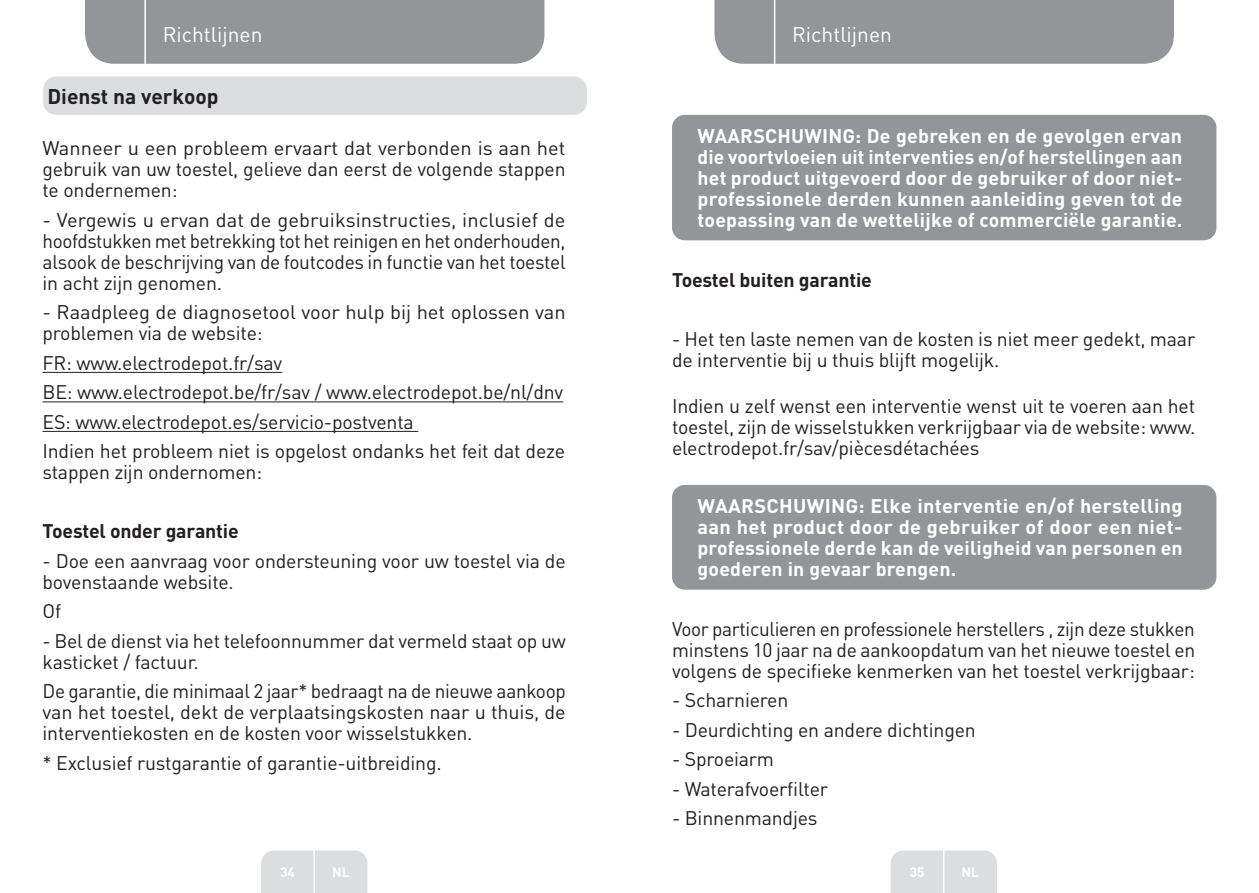
<style>
.page{position:relative;width:1259px;height:893px;background:#fff}
.page>*{position:absolute;margin:0;border:0;box-sizing:border-box;transform-origin:0 0}
.t1{font:21px "DIN Pro";color:#fff}
.Headline-01{font:700 21px "DIN Pro";color:#231f20}
.Large_Text__3_2_mm{font:19.5px/21px "DIN Pro";letter-spacing:-.01em;color:#231f20}
.Large_Text__3_2_mm-2{font:700 19.5px/21px "DIN Pro";letter-spacing:.01em;color:#fff;text-align:justify}
.Large_Text__3_2_mm-3{font:700 19.5px "DIN Pro";letter-spacing:-.01em;color:#231f20}
.t2{font:700 13.5px "DIN Pro";color:#fff}
</style>
<div class="page">
<div style="left:85px;top:0;width:459px;height:64px;background:#939598"></div>
<div style="left:714px;top:0;width:460px;height:64px;background:#939598"></div>
<div style="left:261px;top:850px;width:106px;height:43px;background:#dcdddf"></div>
<div style="left:890px;top:850px;width:107px;height:43px;background:#dcdddf"></div>
<hr style="left:313px;top:833px;width:2px;height:60px;background:#fff">
<hr style="left:943px;top:833px;width:1px;height:60px;background:#fff">
<hr style="left:144px;top:0;width:2px;height:66px;background:#fff">
<hr style="left:774px;top:0;width:1px;height:66px;background:#fff">
<div style="left:672px;top:115px;width:544px;height:125px;background:#939598;border-radius:13px"></div>
<div style="left:672px;top:485px;width:544px;height:105px;background:#939598;border-radius:13px"></div>
<hr style="left:43px;top:372px;width:239px;height:1px;background:#231f20">
<hr style="left:43px;top:401px;width:520px;height:1px;background:#231f20">
<hr style="left:43px;top:431px;width:375px;height:1px;background:#231f20">
<div style="left:43px;top:77px;width:544px;height:38px;background:#dcdddf;border-radius:13px"></div>
<p class="t1" style="left:163px;top:20px;width:101px">Richtlijnen</p>
<p class="t1" style="left:792px;top:20px;width:101px">Richtlijnen</p>
<p class="Headline-01" style="left:47px;top:82px;width:173px">Dienst na verkoop</p>
<p class="Large_Text__3_2_mm" style="left:43px;top:137px;width:524px;text-align:justify">Wanneer u een probleem ervaart dat verbonden is aan het gebruik van uw toestel, gelieve dan eerst de volgende stappen te ondernemen:</p>
<p class="Large_Text__3_2_mm" style="left:43px;top:208px;width:525px;text-align:justify">- Vergewis u ervan dat de gebruiksinstructies, inclusief de hoofdstukken met betrekking tot het reinigen en het onderhouden, alsook de beschrijving van de foutcodes in functie van het toestel in acht zijn genomen.</p>
<p class="Large_Text__3_2_mm" style="left:43px;top:301px;width:525px">- Raadpleeg de diagnosetool voor hulp bij het oplossen van problemen via de website:</p>
<p class="Large_Text__3_2_mm" style="left:43px;top:351px;width:241px">FR: www.electrodepot.fr/sav</p>
<p class="Large_Text__3_2_mm" style="left:43px;top:381px;width:522px">BE: www.electrodepot.be/fr/sav / www.electrodepot.be/nl/dnv</p>
<p class="Large_Text__3_2_mm" style="left:43px;top:410px;width:373px">ES: www.electrodepot.es/servicio-postventa</p>
<p class="Large_Text__3_2_mm" style="left:43px;top:440px;width:524px">Indien het probleem niet is opgelost ondanks het feit dat deze stappen zijn ondernomen:</p>
<p class="Large_Text__3_2_mm-3" style="left:43px;top:518px;width:198px">Toestel onder garantie</p>
<p class="Large_Text__3_2_mm" style="left:43px;top:549px;width:525px">- Doe een aanvraag voor ondersteuning voor uw toestel via de bovenstaande website.</p>
<p class="Large_Text__3_2_mm" style="left:43px;top:600px;width:20px">Of</p>
<p class="Large_Text__3_2_mm" style="left:43px;top:629px;width:525px">- Bel de dienst via het telefoonnummer dat vermeld staat op uw kasticket / factuur.</p>
<p class="Large_Text__3_2_mm" style="left:43px;top:680px;width:525px;text-align:justify">De garantie, die minimaal 2 jaar* bedraagt na de nieuwe aankoop van het toestel, dekt de verplaatsingskosten naar u thuis, de interventiekosten en de kosten voor wisselstukken.</p>
<p class="Large_Text__3_2_mm" style="left:43px;top:751px;width:401px">* Exclusief rustgarantie of garantie-uitbreiding.</p>
<p class="Large_Text__3_2_mm-2" style="left:697px;top:125px;width:487px">WAARSCHUWING: De gebreken en de gevolgen ervan die voortvloeien uit interventies en/of herstellingen aan het product uitgevoerd door de gebruiker of door niet&shy;professionele derden kunnen aanleiding geven tot de toepassing van de wettelijke of commerciële garantie.</p>
<p class="Large_Text__3_2_mm-3" style="left:672px;top:266px;width:201px">Toestel buiten garantie</p>
<p class="Large_Text__3_2_mm" style="left:672px;top:327px;width:525px">- Het ten laste nemen van de kosten is niet meer gedekt, maar de interventie bij u thuis blijft mogelijk.</p>
<p class="Large_Text__3_2_mm" style="left:672px;top:395px;width:525px;text-align:justify">Indien u zelf wenst een interventie wenst uit te voeren aan het toestel, zijn de wisselstukken verkrijgbaar via de website: www. electrodepot.fr/sav/piècesdétachées</p>
<p class="Large_Text__3_2_mm-2" style="left:697px;top:495px;width:487px">WAARSCHUWING: Elke interventie en/of herstelling aan het product door de gebruiker of door een niet&shy;professionele derde kan de veiligheid van personen en goederen in gevaar brengen.</p>
<p class="Large_Text__3_2_mm" style="left:672px;top:617px;width:525px;text-align:justify">Voor particulieren en professionele herstellers , zijn deze stukken minstens 10 jaar na de aankoopdatum van het nieuwe toestel en volgens de specifieke kenmerken van het toestel verkrijgbaar:</p>
<p class="Large_Text__3_2_mm" style="left:672px;top:689px;width:118px">- Scharnieren</p>
<p class="Large_Text__3_2_mm" style="left:672px;top:718px;width:305px">- Deurdichting en andere dichtingen</p>
<p class="Large_Text__3_2_mm" style="left:672px;top:748px;width:104px">- Sproeiarm</p>
<p class="Large_Text__3_2_mm" style="left:672px;top:777px;width:158px">- Waterafvoerfilter</p>
<p class="Large_Text__3_2_mm" style="left:672px;top:807px;width:147px">- Binnenmandjes</p>
<p class="t2" style="left:280px;top:863px;width:16px">34</p>
<p class="t2" style="left:332px;top:863px;width:19px">NL</p>
<p class="t2" style="left:909px;top:863px;width:16px">35</p>
<p class="t2" style="left:961px;top:863px;width:19px">NL</p>
</div>
